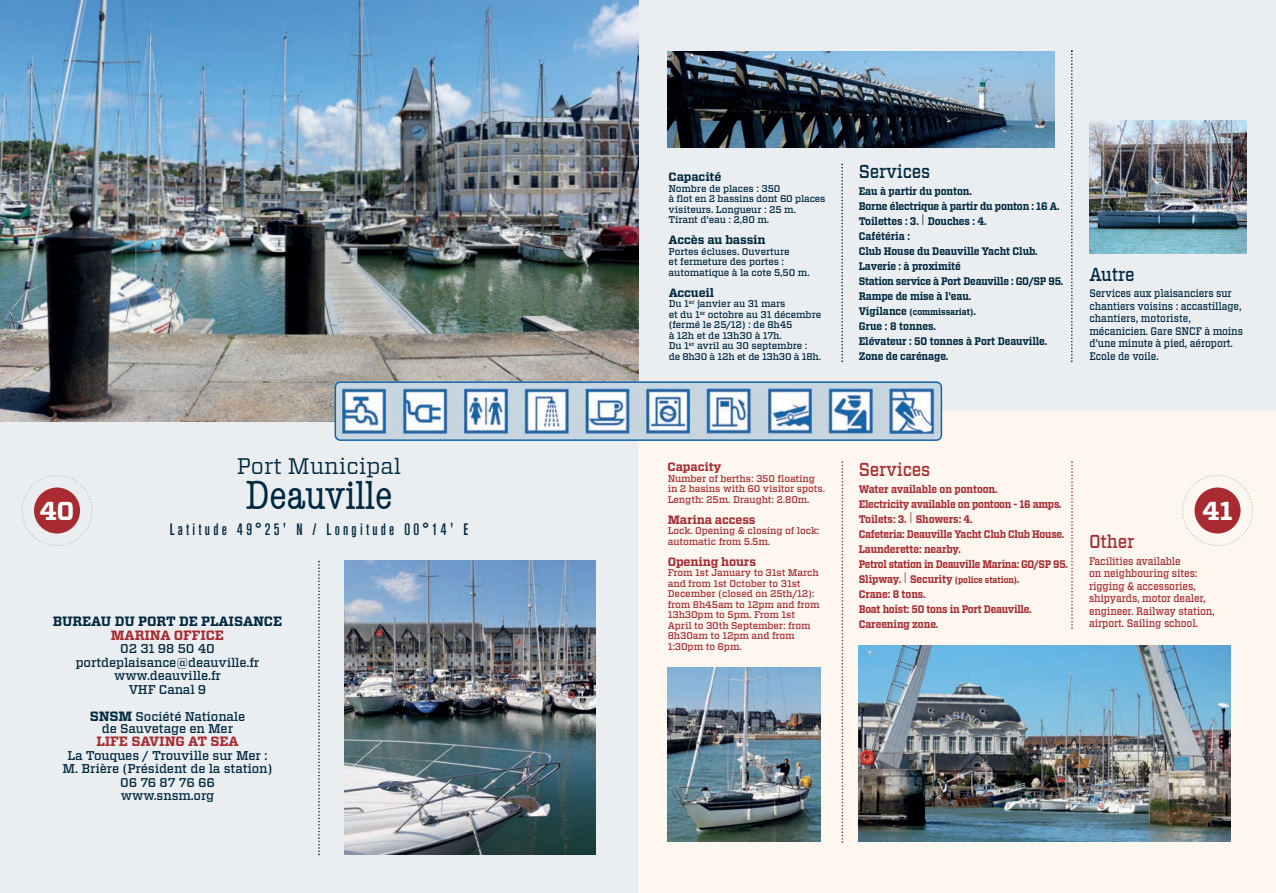
<style>
.page{position:relative;width:1276px;height:893px;background:#fff}
.page>*{position:absolute;margin:0;border:0;box-sizing:border-box;transform-origin:0 0}
.t1{font:condensed 42px "American Typewriter";color:#002940}
.t2{font:700 25.95px "Vitesse";color:#fff}
.t3{font:22.5px "Vitesse";color:#002940}
.t4{font:500 18.75px "Vitesse";letter-spacing:-.01em;color:#a72b30;scale:.9 1}
.t5{font:500 18.75px "Vitesse";letter-spacing:-.01em;color:#002940;scale:.9 1}
.t6{font:500 condensed 16.5px "Akzidenz Grotesk BE";letter-spacing:.2em;color:#002940}
.t7{font:700 13.5px "Vitesse";letter-spacing:-.01em;color:#a72b30}
.t8{font:700 13.5px "Vitesse";letter-spacing:-.01em;color:#002940}
.t9{font:500 12.75px/13.5px "Vitesse";letter-spacing:-.01em;color:#002940;text-align:center}
.t10{font:700 12px "Vitesse";letter-spacing:-.01em;color:#a72b30}
.t11{font:700 12px "Vitesse";letter-spacing:-.01em;color:#002940}
.t12{font:700 10.95px/15px "Vitesse";letter-spacing:-.025em;color:#a72b30;scale:.9 1}
.t13{font:700 10.95px/15px "Vitesse";letter-spacing:-.01em;color:#002940;scale:.9 1}
.t14{font:500 10.95px/12.6px "Vitesse";letter-spacing:-.01em;color:#002940;scale:.9 1}
.t15{font:500 10.95px/12.6px "Vitesse";letter-spacing:-.01em;color:#a72b30;scale:.9 1}
.t16{font:500 9.75px/10.5px "Vitesse";letter-spacing:-.01em;color:#a72b30}
.t17{font:500 9.75px/10.5px "Vitesse";letter-spacing:-.01em;color:#002940}
.t18{font:700 9px "Vitesse";color:#002940;scale:.9 1}
.s1{font-family:"DIN";font-weight:300;font-size:15px}
.s2{font-size:10.95px}
.s3{font-size:9px}
.s4{font-weight:700;font-size:13.5px}
</style>
<div class="page">
<div style="left:0;top:386px;width:638px;height:507px;background:#ebeef1"></div>
<div style="left:638px;top:0;width:638px;height:507px;background:#ebeef1"></div>
<div style="left:638px;top:411px;width:638px;height:482px;background:#fef7f0"></div>
<svg style="left:1071px;top:461px;width:1px;height:168px"></svg>
<svg style="left:1071px;top:50px;width:1px;height:312px"></svg>
<img style="left:668px;top:667px;width:152px;height:175px">
<img style="left:1089px;top:121px;width:157px;height:132px">
<svg style="left:1182px;top:475px;width:71px;height:72px"></svg>
<img style="left:0;top:0;width:638px;height:421px">
<svg style="left:334px;top:381px;width:608px;height:60px;background:#9dbad1"></svg>
<svg style="left:21px;top:475px;width:72px;height:71px"></svg>
<div style="left:34px;top:487px;width:46px;height:46px;background:#a72b30;border-radius:50%"></div>
<img style="left:344px;top:560px;width:251px;height:294px">
<img style="left:858px;top:645px;width:372px;height:197px">
<svg style="left:318px;top:561px;width:2px;height:294px"></svg>
<img style="left:338px;top:388px;width:543px;height:48px">
<svg style="left:841px;top:461px;width:2px;height:382px"></svg>
<img style="left:887px;top:388px;width:49px;height:48px">
<svg style="left:841px;top:164px;width:2px;height:198px"></svg>
<img style="left:668px;top:51px;width:386px;height:96px">
<p class="t11" style="left:668px;top:173px;width:54px">Capacité</p>
<p class="t17" style="left:668px;top:184px;width:158px">Nombre de places : 350<br>à flot en 2 bassins dont 60 places visiteurs. Longueur : 25 m.<br>Tirant d'eau : 2,80 m.</p>
<p class="t11" style="left:668px;top:236px;width:98px">Accès au bassin</p>
<p class="t17" style="left:668px;top:247px;width:143px">Portes écluses. Ouverture<br>et fermeture des portes : automatique à la cote 5,50 m.</p>
<p class="t11" style="left:668px;top:288px;width:47px">Accueil</p>
<p class="t17" style="left:668px;top:299px;width:154px">Du 1<sup>er</sup> janvier au 31 mars<br>et du 1<sup>er</sup> octobre au 31 décembre (fermé le 25/12) : de 8h45<br>à 12h et de 13h30 à 17h.<br>Du 1<sup>er</sup> avril au 30 septembre :<br>de 8h30 à 12h et de 13h30 à 18h.</p>
<h3 class="t5" style="left:858px;top:165px;width:81px">Services</h3>
<p class="t13" style="left:858px;top:184px;width:229px">Eau à partir du ponton.<br>Borne électrique à partir du ponton : 16 A.<br>Toilettes : 3. <span class="s1">I</span> Douches : 4.<br>Cafétéria :<br>Club House du Deauville Yacht Club.<br>Laverie : à proximité<br>Station service à Port Deauville : GO/SP 95.<br>Rampe de mise à l'eau.</p>
<p class="t18" style="left:858px;top:308px;width:132px"><span class="s2">Vigilance</span> (commissariat)<span class="s2">.</span></p>
<p class="t13" style="left:858px;top:319px;width:211px">Grue : 8 tonnes.<br>Elévateur : 50 tonnes à Port Deauville.<br>Zone de carénage.</p>
<h3 class="t5" style="left:1089px;top:268px;width:52px">Autre</h3>
<p class="t14" style="left:1089px;top:288px;width:172px">Services aux plaisanciers sur chantiers voisins : accastillage, chantiers, motoriste, mécanicien. Gare SNCF à moins d’une minute à pied, aéroport.<br>Ecole de voile.</p>
<h3 class="t3" style="left:237px;top:458px;width:166px">Port Municipal</h3>
<h1 class="t1" style="left:245px;top:472px;width:148px">Deauville</h1>
<h3 class="t6" style="left:170px;top:523px;width:300px">Latitude 49°25' N / Longitude 00°14' E</h3>
<p class="t10" style="left:667px;top:463px;width:55px">Capacity</p>
<p class="t16" style="left:667px;top:474px;width:159px">Number of berths: 350 floating in 2 basins with 60 visitor spots.<br>Length: 25m. Draught: 2.80m.</p>
<p class="t10" style="left:667px;top:515px;width:89px">Marina access</p>
<p class="t16" style="left:667px;top:526px;width:153px">Lock. Opening &amp; closing of lock: automatic from 5.5m.</p>
<p class="t10" style="left:668px;top:557px;width:90px">Opening hours</p>
<p class="t16" style="left:668px;top:568px;width:154px">From 1st January to 31st March and from 1st October to 31st<br>December (closed on 25th/12): from 8h45am to 12pm and from<br>13h30pm to 5pm. From 1st<br>April to 30th September: from<br>8h30am to 12pm and from<br>1:30pm to 6pm.</p>
<h3 class="t4" style="left:858px;top:463px;width:81px">Services</h3>
<p class="t12" style="left:858px;top:482px;width:234px">Water available on pontoon.<br>Electricity available on pontoon - 16 amps.<br>Toilets: 3. <span class="s1">I</span> Showers: 4.<br>Cafeteria: Deauville Yacht Club Club House.<br>Launderette: nearby.<br>Petrol station in Deauville Marina: GO/SP 95.<br>Slipway. <span class="s1">I</span> Security <span class="s3">(police station)</span>.<br>Crane: 8 tons.<br>Boat hoist: 50 tons in Port Deauville.<br>Careening zone.</p>
<h2 class="t2" style="left:39px;top:501px;width:37px">40</h2>
<h2 class="t2" style="left:1202px;top:501px;width:32px">41</h2>
<h3 class="t4" style="left:1089px;top:535px;width:52px">Other</h3>
<p class="t15" style="left:1089px;top:555px;width:141px">Facilities available<br>on neighbouring sites: rigging &amp; accessories, shipyards, motor dealer, engineer. Railway station, airport. Sailing school.</p>
<h3 class="t8" style="left:53px;top:617px;width:231px">BUREAU DU PORT DE PLAISANCE</h3>
<h3 class="t7" style="left:111px;top:630px;width:115px">MARINA OFFICE</h3>
<h3 class="t9" style="left:76px;top:643px;width:185px">02 31 98 50 40 portdeplaisance@deauville.fr www.deauville.fr<br>VHF Canal 9</h3>
<h3 class="t9" style="left:90px;top:711px;width:157px;line-height:12px"><span class="s4">SNSM</span> Société Nationale de Sauvetage en Mer</h3>
<h3 class="t7" style="left:96px;top:737px;width:144px">LIFE SAVING AT SEA</h3>
<h3 class="t9" style="left:62px;top:750px;width:212px">La Touques / Trouville sur Mer :<br>M. Brière (Président de la station)<br>06 76 87 76 66<br>www.snsm.org</h3>
</div>
